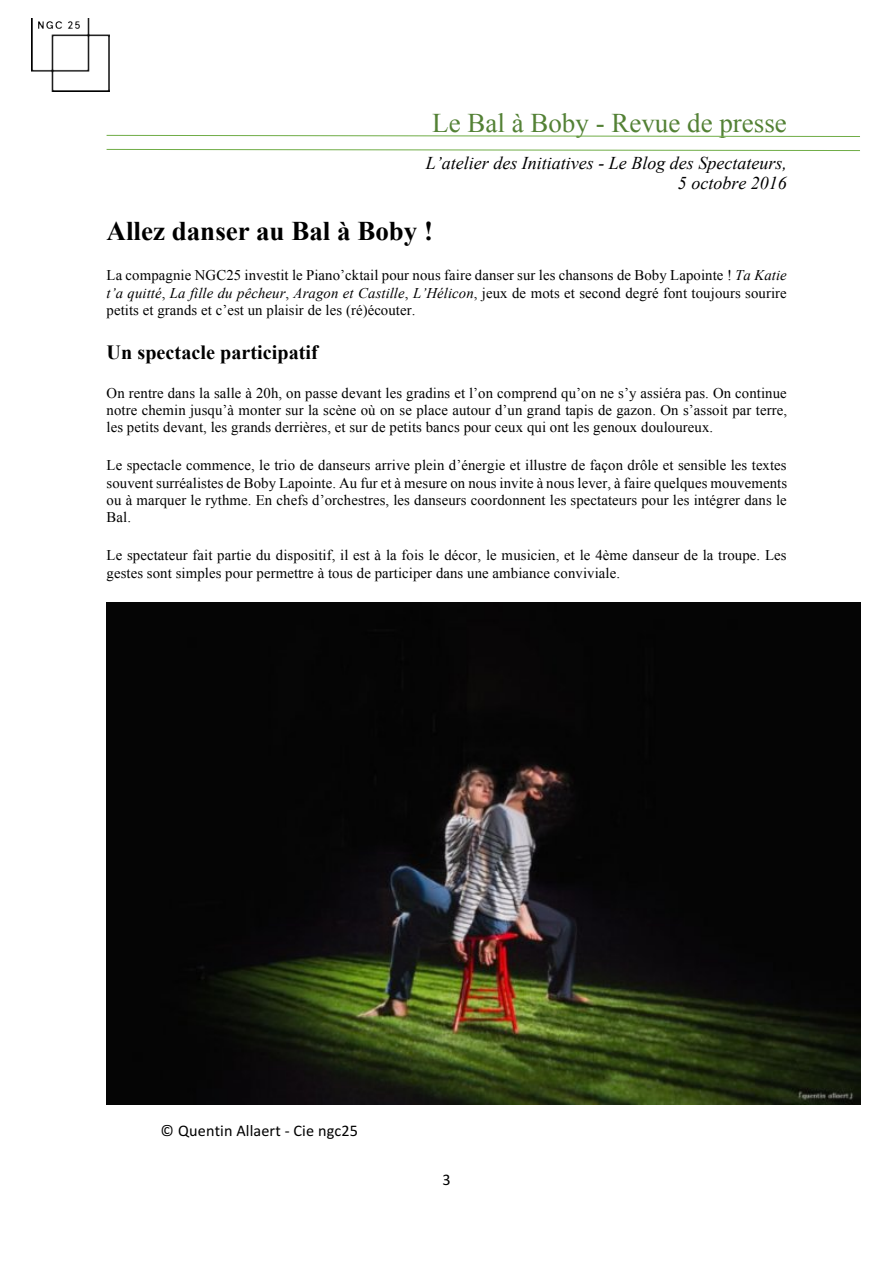
<style>
.page{position:relative;width:893px;height:1263px;background:#fff}
.page>*{position:absolute;margin:0;border:0;box-sizing:border-box;transform-origin:0 0}
.t1{font:27px "Times New Roman";color:#538135}
.t2{font:700 27px "Times New Roman";color:#000}
.t3{font:700 20.1px "Times New Roman";color:#000}
.t4{font:italic 18px/20.5px "Times New Roman";color:#000;text-align:right}
.t5{font:16.2px "Calibri";letter-spacing:.01em;color:#000}
.t6{font:14.7px/17.4px "Times New Roman";letter-spacing:.005em;color:#000;text-align:justify}
.s1{font-style:italic}
</style>
<div class="page">
<img style="left:31px;top:18px;width:78px;height:73px">
<img style="left:107px;top:602px;width:753px;height:503px">
<svg style="left:106px;top:135px;width:754px;height:2px;background:#b7d5a2"></svg>
<svg style="left:106px;top:149px;width:754px;height:2px;background:#b6d5a2"></svg>
<h1 class="t1" style="left:432px;top:108px;width:356px">Le Bal à Boby - Revue de presse</h1>
<p class="t4" style="left:426px;top:152px;width:362px">L’atelier des Initiatives - Le Blog des Spectateurs,<br>5 octobre 2016</p>
<h1 class="t2" style="left:107px;top:216px;width:328px">Allez danser au Bal à Boby !</h1>
<p class="t6" style="left:107px;top:267px;width:682px">La compagnie NGC25 investit le Piano’cktail pour nous faire danser sur les chansons de Boby Lapointe ! <span class="s1">Ta Katie t’a quitté</span>, <span class="s1">La fille du pêcheur</span>, <span class="s1">Aragon et Castille</span>, <span class="s1">L’Hélicon</span>, jeux de mots et second degré font toujours sourire petits et grands et c’est un plaisir de les (ré)écouter.</p>
<h2 class="t3" style="left:107px;top:341px;width:213px">Un spectacle participatif</h2>
<p class="t6" style="left:107px;top:384px;width:682px">On rentre dans la salle à 20h, on passe devant les gradins et l’on comprend qu’on ne s’y assiéra pas. On continue notre chemin jusqu’à monter sur la scène où on se place autour d’un grand tapis de gazon. On s’assoit par terre, les petits devant, les grands derrières, et sur de petits bancs pour ceux qui ont les genoux douloureux.</p>
<p class="t6" style="left:107px;top:457px;width:682px">Le spectacle commence, le trio de danseurs arrive plein d’énergie et illustre de façon drôle et sensible les textes souvent surréalistes de Boby Lapointe. Au fur et à mesure on nous invite à nous lever, à faire quelques mouvements ou à marquer le rythme. En chefs d’orchestres, les danseurs coordonnent les spectateurs pour les intégrer dans le Bal.</p>
<p class="t6" style="left:107px;top:546px;width:681px">Le spectateur fait partie du dispositif, il est à la fois le décor, le musicien, et le 4ème danseur de la troupe. Les gestes sont simples pour permettre à tous de participer dans une ambiance conviviale.</p>
<p class="t5" style="left:161px;top:1120px;width:199px">© Quentin Allaert - Cie ngc25</p>
<p class="t5" style="left:443px;top:1170px;width:10px">3</p>
</div>
